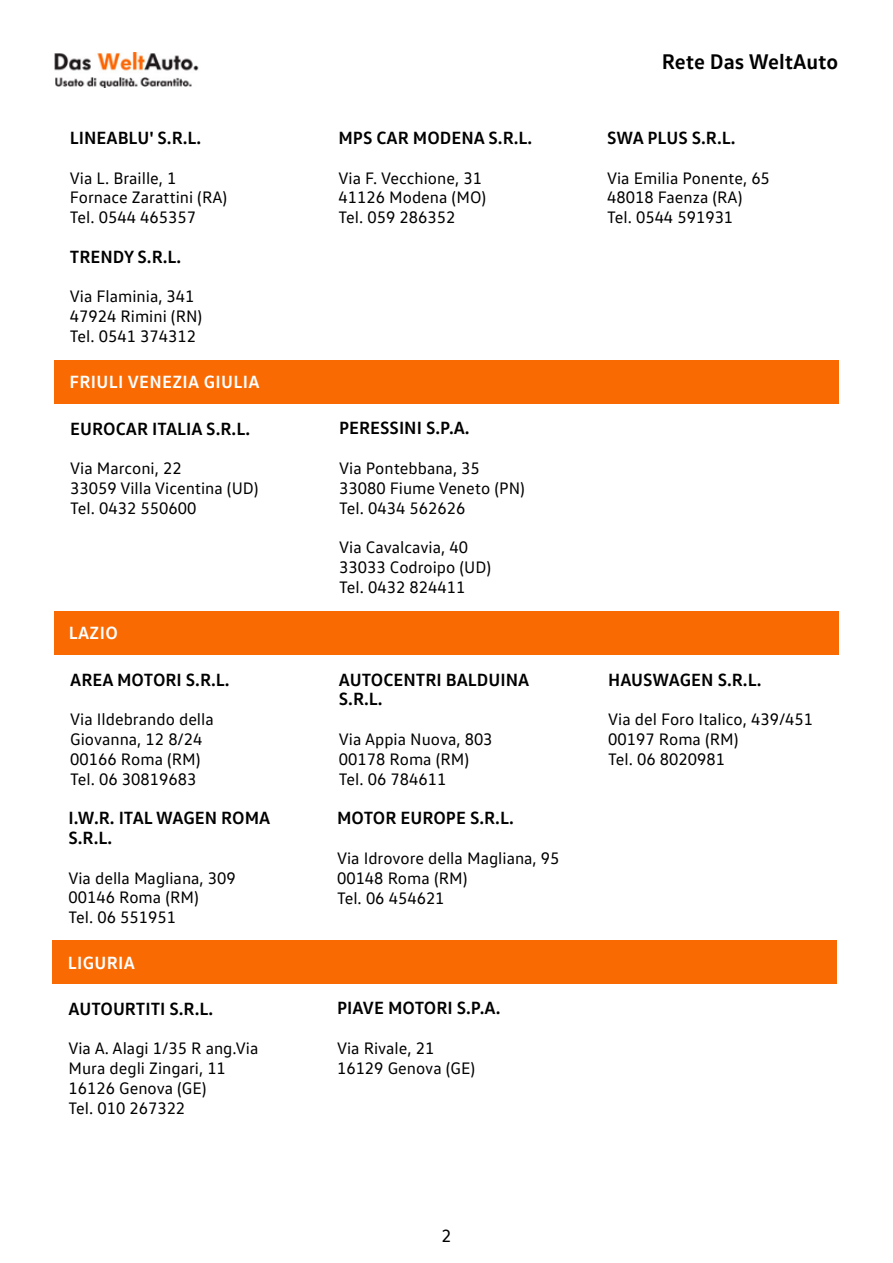
<style>
.page{position:relative;width:893px;height:1263px;background:#fff}
.page>*{position:absolute;margin:0;border:0;box-sizing:border-box;transform-origin:0 0}
.t1{font:700 21.6px "VW Text";color:#000}
.t2{font:700 18px/19.8px "VW Text";color:#000}
.t3{font:700 18px "VW Text";letter-spacing:.02em;color:#fff}
.t4{font:18px "VW Text";color:#000}
.t5{font:16.95px/19.8px "VW Text";color:#000}
</style>
<div class="page">
<div style="left:54px;top:361px;width:785px;height:43px;background:#fa6a02"></div>
<div style="left:54px;top:612px;width:785px;height:43px;background:#fa6a02"></div>
<div style="left:52px;top:941px;width:785px;height:43px;background:#fa6a02"></div>
<img style="left:54px;top:53px;width:145px;height:35px">
<p class="t2" style="left:70px;top:127px;width:133px">LINEABLU' S.R.L.</p>
<p class="t5" style="left:70px;top:167px;width:159px">Via L. Braille, 1<br>Fornace Zarattini (RA)<br>Tel. 0544 465357</p>
<p class="t2" style="left:70px;top:246px;width:113px">TRENDY S.R.L.</p>
<p class="t5" style="left:70px;top:286px;width:134px">Via Flaminia, 341<br>47924 Rimini (RN)<br>Tel. 0541 374312</p>
<p class="t3" style="left:69px;top:370px;width:192px">FRIULI VENEZIA GIULIA</p>
<p class="t2" style="left:70px;top:418px;width:181px">EUROCAR ITALIA S.R.L.</p>
<p class="t5" style="left:70px;top:458px;width:190px">Via Marconi, 22<br>33059 Villa Vicentina (UD)<br>Tel. 0432 550600</p>
<p class="t3" style="left:69px;top:621px;width:51px">LAZIO</p>
<p class="t2" style="left:70px;top:669px;width:161px">AREA MOTORI S.R.L.</p>
<p class="t5" style="left:70px;top:709px;width:145px">Via Ildebrando della<br>Giovanna, 12 8/24<br>00166 Roma (RM)<br>Tel. 06 30819683</p>
<p class="t2" style="left:68px;top:807px;width:203px">I.W.R. ITAL WAGEN ROMA<br>S.R.L.</p>
<p class="t5" style="left:68px;top:867px;width:169px">Via della Magliana, 309<br>00146 Roma (RM)<br>Tel. 06 551951</p>
<p class="t3" style="left:68px;top:950px;width:69px">LIGURIA</p>
<p class="t2" style="left:68px;top:998px;width:146px">AUTOURTITI S.R.L.</p>
<p class="t5" style="left:68px;top:1038px;width:191px">Via A. Alagi 1/35 R ang.Via<br>Mura degli Zingari, 11<br>16126 Genova (GE)<br>Tel. 010 267322</p>
<p class="t2" style="left:338px;top:127px;width:195px">MPS CAR MODENA S.R.L.</p>
<p class="t5" style="left:338px;top:167px;width:149px">Via F. Vecchione, 31<br>41126 Modena (MO)<br>Tel. 059 286352</p>
<p class="t1" style="left:662px;top:48px;width:178px">Rete Das WeltAuto</p>
<p class="t2" style="left:607px;top:127px;width:130px">SWA PLUS S.R.L.</p>
<p class="t5" style="left:607px;top:167px;width:164px">Via Emilia Ponente, 65<br>48018 Faenza (RA)<br>Tel. 0544 591931</p>
<p class="t2" style="left:339px;top:418px;width:132px">PERESSINI S.P.A.</p>
<p class="t5" style="left:339px;top:458px;width:187px">Via Pontebbana, 35<br>33080 Fiume Veneto (PN)<br>Tel. 0434 562626</p>
<p class="t5" style="left:339px;top:537px;width:153px">Via Cavalcavia, 40<br>33033 Codroipo (UD)<br>Tel. 0432 824411</p>
<p class="t2" style="left:339px;top:669px;width:192px">AUTOCENTRI BALDUINA<br>S.R.L.</p>
<p class="t5" style="left:339px;top:729px;width:155px">Via Appia Nuova, 803<br>00178 Roma (RM)<br>Tel. 06 784611</p>
<p class="t2" style="left:337px;top:808px;width:178px">MOTOR EUROPE S.R.L.</p>
<p class="t5" style="left:337px;top:848px;width:224px">Via Idrovore della Magliana, 95<br>00148 Roma (RM)<br>Tel. 06 454621</p>
<p class="t2" style="left:337px;top:997px;width:165px">PIAVE MOTORI S.P.A.</p>
<p class="t5" style="left:337px;top:1038px;width:140px">Via Rivale, 21<br>16129 Genova (GE)</p>
<p class="t2" style="left:608px;top:669px;width:155px">HAUSWAGEN S.R.L.</p>
<p class="t5" style="left:608px;top:709px;width:206px">Via del Foro Italico, 439/451<br>00197 Roma (RM)<br>Tel. 06 8020981</p>
<p class="t4" style="left:441px;top:1225px;width:11px">2</p>
</div>
